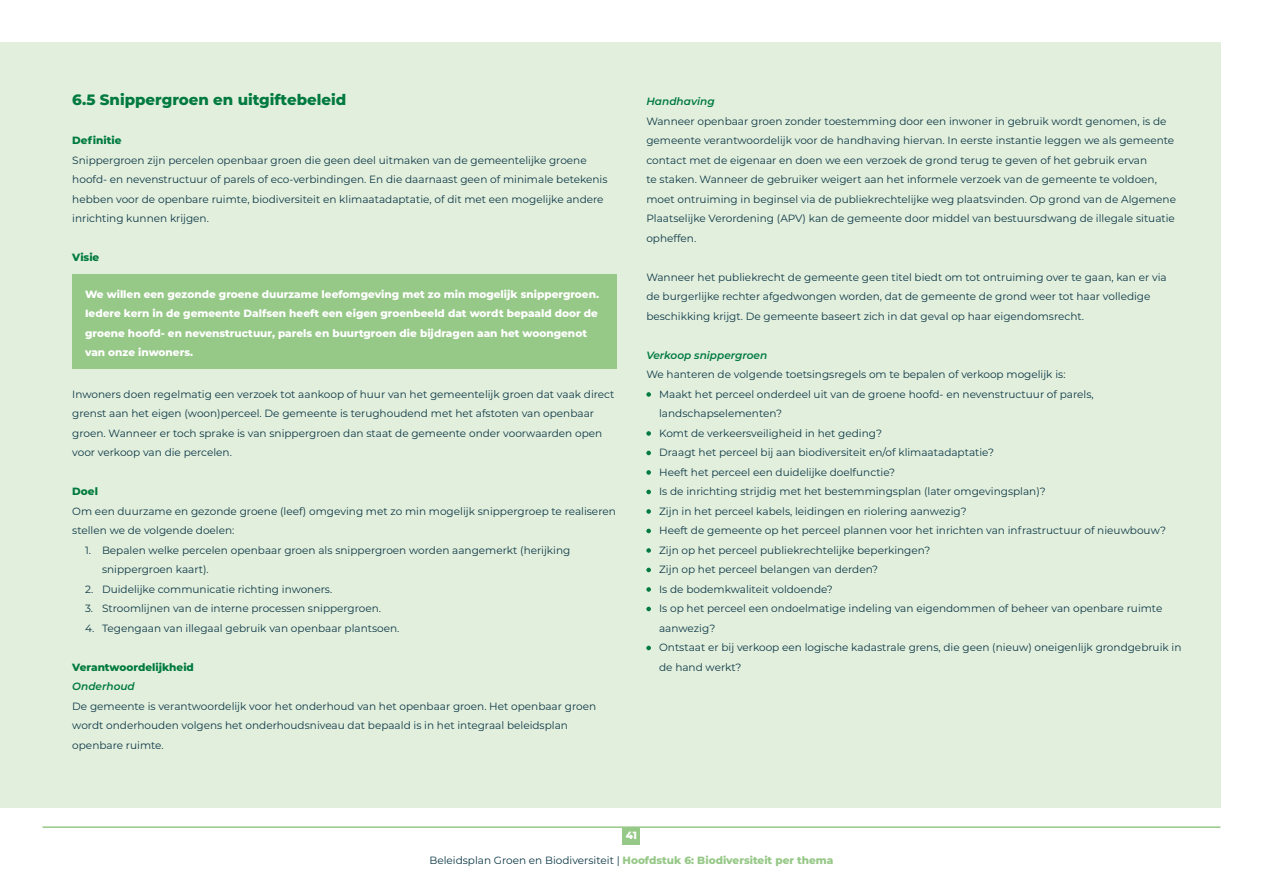
<style>
.page{position:relative;width:1263px;height:893px;background:#fff}
.page>*{position:absolute;margin:0;border:0;box-sizing:border-box;transform-origin:0 0}
.t1{font:800 15px "Montserrat";color:#007a3e}
.t2{font:10.5px/19.5px "Montserrat";color:#0d3846}
.t3{font:800 10.5px/19.5px "Montserrat";color:#fff}
.t4{font:800 10.5px "Montserrat";color:#007a3e}
.t5{font:italic 600 10.5px "Montserrat";color:#007a3e}
.s1{font-weight:800;color:#96c887}
</style>
<div class="page">
<div style="left:623px;top:827px;width:17px;height:17px;background:#96c887"></div>
<hr style="left:43px;top:826px;width:1177px;height:2px;background:#96c887">
<div style="left:0;top:43px;width:1220px;height:765px;background:#e2efdd"></div>
<div style="left:72px;top:275px;width:545px;height:94px;background:#96c887"></div>
<svg style="left:646px;top:392px;width:5px;height:5px"></svg>
<svg style="left:646px;top:431px;width:5px;height:5px"></svg>
<svg style="left:646px;top:451px;width:5px;height:4px"></svg>
<svg style="left:646px;top:470px;width:5px;height:5px"></svg>
<svg style="left:646px;top:490px;width:5px;height:4px"></svg>
<svg style="left:646px;top:509px;width:5px;height:5px"></svg>
<svg style="left:646px;top:529px;width:5px;height:4px"></svg>
<svg style="left:646px;top:548px;width:5px;height:5px"></svg>
<svg style="left:646px;top:568px;width:5px;height:4px"></svg>
<svg style="left:646px;top:587px;width:5px;height:5px"></svg>
<svg style="left:646px;top:607px;width:5px;height:4px"></svg>
<svg style="left:646px;top:646px;width:5px;height:4px"></svg>
<h1 class="t1" style="left:72px;top:89px;width:275px">6.5 Snippergroen en uitgiftebeleid</h1>
<p class="t4" style="left:72px;top:133px;width:51px">Definitie</p>
<p class="t2" style="left:72px;top:150px;width:537px">Snippergroen zijn percelen openbaar groen die geen deel uitmaken van de gemeentelijke groene hoofd- en nevenstructuur of parels of eco-verbindingen. En die daarnaast geen of minimale betekenis hebben voor de openbare ruimte, biodiversiteit en klimaatadaptatie, of dit met een mogelijke andere inrichting kunnen krijgen.</p>
<p class="t4" style="left:72px;top:250px;width:29px">Visie</p>
<p class="t3" style="left:85px;top:284px;width:515px">We willen een gezonde groene duurzame leefomgeving met zo min mogelijk snippergroen.<br>Iedere kern in de gemeente Dalfsen heeft een eigen groenbeeld dat wordt bepaald door de groene hoofd- en nevenstructuur, parels en buurtgroen die bijdragen aan het woongenot van onze inwoners.</p>
<p class="t2" style="left:72px;top:384px;width:544px">Inwoners doen regelmatig een verzoek tot aankoop of huur van het gemeentelijk groen dat vaak direct grenst aan het eigen (woon)perceel. De gemeente is terughoudend met het afstoten van openbaar groen. Wanneer er toch sprake is van snippergroen dan staat de gemeente onder voorwaarden open voor verkoop van die percelen.</p>
<p class="t4" style="left:72px;top:484px;width:27px">Doel</p>
<p class="t2" style="left:72px;top:501px;width:545px">Om een duurzame en gezonde groene (leef) omgeving met zo min mogelijk snippergroep te realiseren stellen we de volgende doelen:</p>
<p class="t2" style="left:102px;top:540px;width:470px;text-indent:-17px">1. Bepalen welke percelen openbaar groen als snippergroen worden aangemerkt (herijking snippergroen kaart).</p>
<p class="t2" style="left:85px;top:579px;width:249px">2. Duidelijke communicatie richting inwoners.</p>
<p class="t2" style="left:85px;top:598px;width:298px">3. Stroomlijnen van de interne processen snippergroen.</p>
<p class="t2" style="left:85px;top:618px;width:316px">4. Tegengaan van illegaal gebruik van openbaar plantsoen.</p>
<p class="t4" style="left:72px;top:659px;width:123px">Verantwoordelijkheid</p>
<p class="t5" style="left:72px;top:679px;width:64px">Onderhoud</p>
<p class="t2" style="left:72px;top:696px;width:525px">De gemeente is verantwoordelijk voor het onderhoud van het openbaar groen. Het openbaar groen wordt onderhouden volgens het onderhoudsniveau dat bepaald is in het integraal beleidsplan openbare ruimte.</p>
<p class="t5" style="left:646px;top:94px;width:70px">Handhaving</p>
<p class="t2" style="left:646px;top:111px;width:531px">Wanneer openbaar groen zonder toestemming door een inwoner in gebruik wordt genomen, is de gemeente verantwoordelijk voor de handhaving hiervan. In eerste instantie leggen we als gemeente contact met de eigenaar en doen we een verzoek de grond terug te geven of het gebruik ervan<br>te staken. Wanneer de gebruiker weigert aan het informele verzoek van de gemeente te voldoen, moet ontruiming in beginsel via de publiekrechtelijke weg plaatsvinden. Op grond van de Algemene Plaatselijke Verordening (APV) kan de gemeente door middel van bestuursdwang de illegale situatie opheffen.</p>
<p class="t2" style="left:646px;top:267px;width:522px">Wanneer het publiekrecht de gemeente geen titel biedt om tot ontruiming over te gaan, kan er via de burgerlijke rechter afgedwongen worden, dat de gemeente de grond weer tot haar volledige beschikking krijgt. De gemeente baseert zich in dat geval op haar eigendomsrecht.</p>
<p class="t5" style="left:646px;top:348px;width:122px">Verkoop snippergroen</p>
<p class="t2" style="left:659px;top:364px;width:524px;text-indent:-13px">We hanteren de volgende toetsingsregels om te bepalen of verkoop mogelijk is:<br>Maakt het perceel onderdeel uit van de groene hoofd- en nevenstructuur of parels, landschapselementen?<br>Komt de verkeersveiligheid in het geding?<br>Draagt het perceel bij aan biodiversiteit en/of klimaatadaptatie?<br>Heeft het perceel een duidelijke doelfunctie?<br>Is de inrichting strijdig met het bestemmingsplan (later omgevingsplan)?<br>Zijn in het perceel kabels, leidingen en riolering aanwezig?<br>Heeft de gemeente op het perceel plannen voor het inrichten van infrastructuur of nieuwbouw?<br>Zijn op het perceel publiekrechtelijke beperkingen?<br>Zijn op het perceel belangen van derden?<br>Is de bodemkwaliteit voldoende?<br>Is op het perceel een ondoelmatige indeling van eigendommen of beheer van openbare ruimte aanwezig?<br>Ontstaat er bij verkoop een logische kadastrale grens, die geen (nieuw) oneigenlijk grondgebruik in de hand werkt?</p>
<p class="t3" style="left:626px;top:825px;width:13px">41</p>
<p class="t2" style="left:429px;top:850px;width:405px">Beleidsplan Groen en Biodiversiteit | <span class="s1">Hoofdstuk 6: Biodiversiteit per thema</span></p>
</div>
